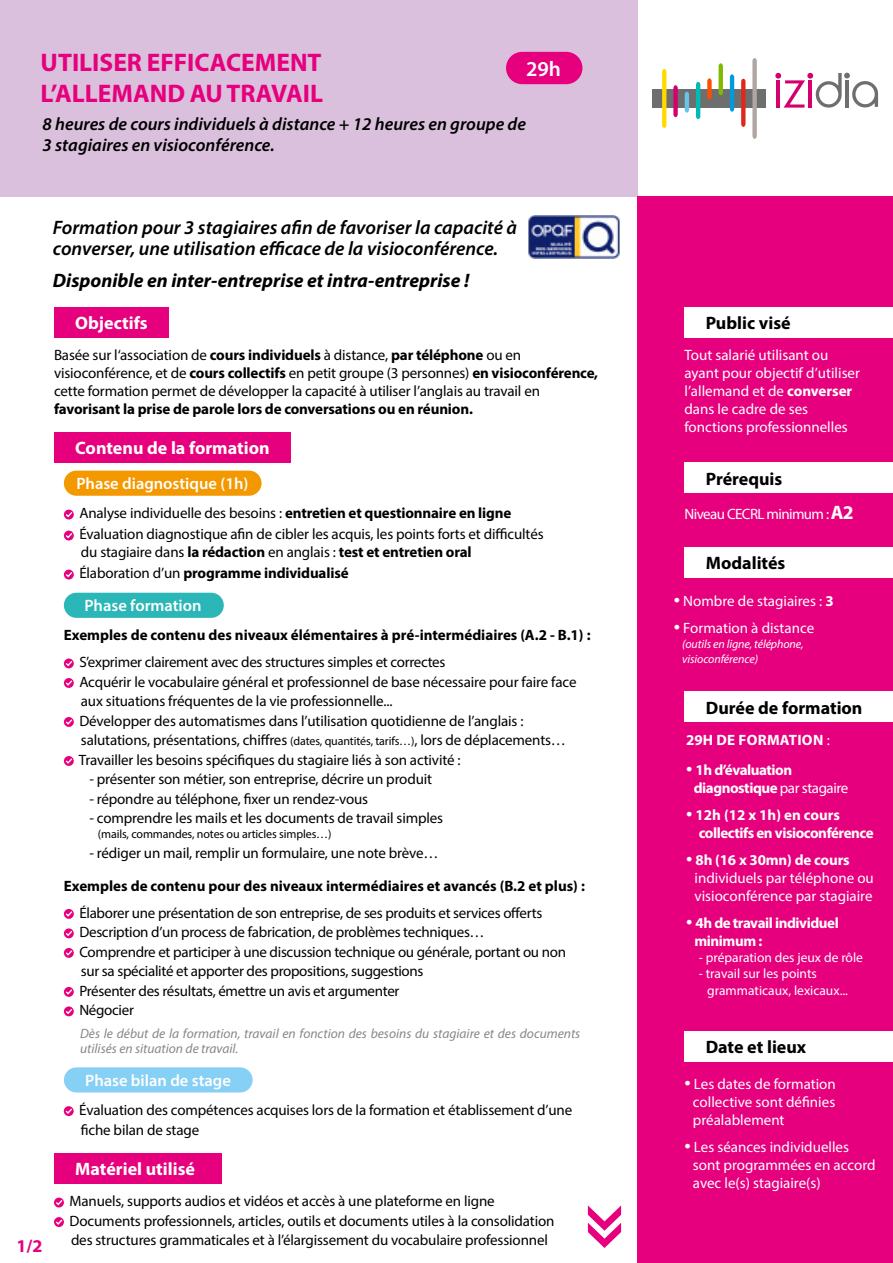
<style>
.page{position:relative;width:893px;height:1263px;background:#fff}
.page>*{position:absolute;margin:0;border:0;box-sizing:border-box;transform-origin:0 0}
.t1{font:700 25.5px/30.6px "Myriad Pro";color:#e6007d}
.t2{font:600 21.3px "Myriad Pro";color:#fff}
.t3{font:italic 600 19.5px/21px "Myriad Pro";color:#000}
.t4{font:italic 700 19.5px "Myriad Pro";color:#000}
.t5{font:italic 600 18px/21px "Myriad Pro";color:#000}
.t6{font:700 18px "Myriad Pro";color:#000}
.t7{font:700 18px "Myriad Pro";color:#fff}
.t8{font:700 18px "Myriad Pro";color:#e6007d}
.t9{font:600 16.5px "Myriad Pro";color:#fff}
.t10{font:15px/19.5px "Myriad Pro";letter-spacing:-.01em;color:#000}
.t11{font:15px/18px "Myriad Pro";color:#fff}
.t12{font:700 15px/21px "Myriad Pro";letter-spacing:-.01em;color:#000}
.t13{font:700 15px/18px "Myriad Pro";letter-spacing:-.03em;color:#fff}
.t14{font:15px "Myriad Pro";letter-spacing:-.04em;color:#fff}
.t15{font:700 15px "Myriad Pro";letter-spacing:.02em;color:#fff}
.t16{font:italic 13.5px/15px "Myriad Pro";color:#878787}
.t17{font:13.5px/16.2px "Myriad Pro";color:#fff}
.t18{font:italic 12px/15px "Myriad Pro";letter-spacing:-.01em;color:#fff}
.t19{font:12px "Myriad Pro";letter-spacing:-.01em;color:#000}
.s1{font-weight:700}
.s2{font-weight:400}
.s3{font-size:12px}
.s4{font-weight:700;font-size:19.5px}
.s5{font-size:22.5px}
.s6{font-weight:400;font-size:22.5px}
</style>
<div class="page">
<svg style="left:54px;top:1198px;width:10px;height:8px"></svg>
<svg style="left:54px;top:1218px;width:10px;height:8px"></svg>
<div style="left:638px;top:197px;width:255px;height:1066px;background:#e6007d"></div>
<div style="left:0;top:0;width:638px;height:197px;background:#dac0dc"></div>
<div style="left:653px;top:89px;width:113px;height:19px;background:#6f6e6e"></div>
<svg style="left:752px;top:58px;width:5px;height:81px"></svg>
<svg style="left:741px;top:79px;width:4px;height:48px"></svg>
<svg style="left:730px;top:74px;width:4px;height:38px"></svg>
<svg style="left:719px;top:63px;width:4px;height:32px"></svg>
<svg style="left:707px;top:78px;width:5px;height:21px"></svg>
<svg style="left:696px;top:82px;width:4px;height:37px"></svg>
<svg style="left:685px;top:92px;width:4px;height:21px"></svg>
<svg style="left:673px;top:85px;width:5px;height:32px"></svg>
<svg style="left:662px;top:69px;width:4px;height:59px"></svg>
<svg style="left:775px;top:73px;width:103px;height:35px"></svg>
<div style="left:684px;top:463px;width:209px;height:30px;background:#fff"></div>
<div style="left:684px;top:1031px;width:209px;height:30px;background:#fff"></div>
<div style="left:684px;top:547px;width:209px;height:31px;background:#fff"></div>
<svg style="left:588px;top:1205px;width:33px;height:43px"></svg>
<div style="left:684px;top:691px;width:209px;height:31px;background:#fff"></div>
<div style="left:684px;top:307px;width:209px;height:31px;background:#fff"></div>
<svg style="left:64px;top:1107px;width:10px;height:8px"></svg>
<svg style="left:64px;top:659px;width:10px;height:8px"></svg>
<svg style="left:64px;top:679px;width:10px;height:8px"></svg>
<svg style="left:64px;top:718px;width:10px;height:8px"></svg>
<svg style="left:64px;top:757px;width:10px;height:8px"></svg>
<svg style="left:64px;top:910px;width:10px;height:8px"></svg>
<svg style="left:64px;top:929px;width:10px;height:8px"></svg>
<svg style="left:64px;top:949px;width:10px;height:8px"></svg>
<svg style="left:64px;top:988px;width:10px;height:8px"></svg>
<svg style="left:64px;top:1007px;width:10px;height:8px"></svg>
<div style="left:64px;top:510px;width:10px;height:9px;background:#e6007d;border-radius:50%"></div>
<svg style="left:64px;top:510px;width:10px;height:8px"></svg>
<div style="left:64px;top:531px;width:10px;height:9px;background:#e6007d;border-radius:50%"></div>
<svg style="left:64px;top:531px;width:10px;height:8px"></svg>
<div style="left:64px;top:570px;width:10px;height:9px;background:#e6007d;border-radius:50%"></div>
<svg style="left:64px;top:570px;width:10px;height:8px"></svg>
<img style="left:528px;top:215px;width:92px;height:44px">
<div style="left:54px;top:307px;width:115px;height:31px;background:#e6007d"></div>
<div style="left:54px;top:1153px;width:168px;height:31px;background:#e6007d"></div>
<div style="left:64px;top:1067px;width:189px;height:25px;background:#86d0f5;border-radius:13px"></div>
<div style="left:64px;top:471px;width:198px;height:25px;background:#f49800;border-radius:13px"></div>
<div style="left:54px;top:432px;width:237px;height:30px;background:#e6007d"></div>
<div style="left:64px;top:593px;width:160px;height:25px;background:#2bb6b7;border-radius:13px"></div>
<div style="left:506px;top:52px;width:76px;height:32px;background:#e6007d;border-radius:16px"></div>
<h1 class="t1" style="left:41px;top:46px;width:284px">UTILISER EFFICACEMENT<br>L’ALLEMAND AU TRAVAIL</h1>
<p class="t5" style="left:43px;top:113px;width:485px">8 heures de cours individuels à distance + 12 heures en groupe de<br>3 stagiaires en visioconférence.</p>
<h2 class="t2" style="left:526px;top:55px;width:36px">29h</h2>
<h3 class="t3" style="left:53px;top:216px;width:466px">Formation pour 3 stagiaires afin de favoriser la capacité à converser, une utilisation efficace de la visioconférence.</h3>
<h3 class="t4" style="left:53px;top:268px;width:418px">Disponible en inter-entreprise et intra-entreprise !</h3>
<p class="t7" style="left:75px;top:311px;width:74px">Objectifs</p>
<p class="t10" style="left:54px;top:346px;width:546px;line-height:18px">Basée sur l‘association de <span class="s1">cours individuels</span> à distance, <span class="s1">par téléphone</span> ou en visioconférence, et de <span class="s1">cours collectifs</span> en petit groupe (3 personnes) <span class="s1">en visioconférence, </span>cette formation permet de développer la capacité à utiliser l’anglais au travail en</p>
<p class="t12" style="left:54px;top:398px;width:420px">favorisant la prise de parole lors de conversations ou en réunion.</p>
<p class="t7" style="left:75px;top:436px;width:196px">Contenu de la formation</p>
<p class="t9" style="left:76px;top:473px;width:174px">Phase diagnostique (1h)</p>
<p class="t10" style="left:79px;top:503px;width:466px;line-height:21px">Analyse individuelle des besoins : <span class="s1">entretien et questionnaire en ligne<br></span>Évaluation diagnostique afin de cibler les acquis, les points forts et difficultés</p>
<p class="t12" style="left:79px;top:541px;width:394px"><span class="s2">du stagiaire dans</span> la rédaction <span class="s2">en anglais :</span> test et entretien oral<br><span class="s2">Élaboration d’un</span> programme individualisé</p>
<p class="t9" style="left:84px;top:595px;width:119px">Phase formation</p>
<p class="t12" style="left:64px;top:624px;width:528px">Exemples de contenu des niveaux élémentaires à pré-intermédiaires (A.2 - B.1) :</p>
<p class="t10" style="left:79px;top:652px;width:499px">S’exprimer clairement avec des structures simples et correctes<br>Acquérir le vocabulaire général et professionnel de base nécessaire pour faire face aux situations fréquentes de la vie professionnelle...<br>Développer des automatismes dans l’utilisation quotidienne de l’anglais : salutations, présentations, chiffres <span class="s3">(dates, quantités, tarifs…)</span>, lors de déplacements… Travailler les besoins spécifiques du stagiaire liés à son activité :</p>
<p class="t10" style="left:89px;top:769px;width:344px">- présenter son métier, son entreprise, décrire un produit</p>
<p class="t10" style="left:89px;top:789px;width:280px">- répondre au téléphone, fixer un rendez-vous</p>
<p class="t10" style="left:89px;top:808px;width:355px">- comprendre les mails et les documents de travail simples</p>
<p class="t19" style="left:98px;top:827px;width:235px">(mails, commandes, notes ou articles simples…)</p>
<p class="t10" style="left:89px;top:843px;width:350px">- rédiger un mail, remplir un formulaire, une note brève…</p>
<p class="t12" style="left:64px;top:875px;width:523px">Exemples de contenu pour des niveaux intermédiaires et avancés (B.2 et plus) :</p>
<p class="t10" style="left:79px;top:903px;width:488px">Élaborer une présentation de son entreprise, de ses produits et services offerts Description d’un process de fabrication, de problèmes techniques…<br>Comprendre et participer à une discussion technique ou générale, portant ou non sur sa spécialité et apporter des propositions, suggestions<br>Présenter des résultats, émettre un avis et argumenter<br>Négocier</p>
<p class="t16" style="left:80px;top:1026px;width:502px">Dès le début de la formation, travail en fonction des besoins du stagiaire et des documents utilisés en situation de travail.</p>
<p class="t9" style="left:85px;top:1070px;width:147px">Phase bilan de stage</p>
<p class="t10" style="left:79px;top:1100px;width:495px">Évaluation des compétences acquises lors de la formation et établissement d’une fiche bilan de stage</p>
<p class="t8" style="left:17px;top:1234px;width:27px">1/2</p>
<p class="t7" style="left:75px;top:1157px;width:121px">Matériel utilisé</p>
<p class="t10" style="left:69px;top:1191px;width:486px">Manuels, supports audios et vidéos et accès à une plateforme en ligne<br>Documents professionnels, articles, outils et documents utiles à la consolidation des structures grammaticales et à l’élargissement du vocabulaire professionnel</p>
<p class="t6" style="left:706px;top:311px;width:86px">Public visé</p>
<p class="t11" style="left:684px;top:346px;width:177px">Tout salarié utilisant ou ayant pour objectif d’utiliser l’allemand et de <span class="s1">converser </span>dans le cadre de ses fonctions professionnelles</p>
<p class="t6" style="left:706px;top:467px;width:78px">Prérequis</p>
<p class="t14" style="left:684px;top:505px;width:171px">Niveau CECRL minimum : <span class="s4">A2</span></p>
<p class="t6" style="left:706px;top:552px;width:81px">Modalités</p>
<p class="t11" style="left:674px;top:592px;width:161px"><span class="s5">•</span> Nombre de stagiaires : <span class="s1">3</span></p>
<p class="t11" style="left:674px;top:619px;width:142px"><span class="s5">•</span> Formation à distance</p>
<p class="t18" style="left:682px;top:636px;width:123px">(outils en ligne, téléphone, visioconférence)</p>
<p class="t6" style="left:706px;top:696px;width:158px">Durée de formation</p>
<p class="t15" style="left:686px;top:730px;width:145px">29H DE FORMATION <span class="s2">:</span></p>
<p class="t13" style="left:694px;top:760px;width:156px;text-indent:-8px"><span class="s6">•</span> 1h d’évaluation diagnostique <span class="s2">par stagaire</span></p>
<p class="t13" style="left:699px;top:805px;width:176px;text-indent:-13px"><span class="s6">•</span> 12h (12 x 1h) en cours collectifs en visioconférence</p>
<p class="t11" style="left:694px;top:851px;width:181px;text-indent:-9px"><span class="s5">•</span> <span class="s1">8h (16 x 30mn) de cours </span>individuels par téléphone ou visioconférence par stagiaire</p>
<p class="t13" style="left:694px;top:913px;width:146px;text-indent:-9px"><span class="s6">•</span> 4h de travail individuel minimum :</p>
<p class="t17" style="left:699px;top:949px;width:166px">- préparation des jeux de rôle</p>
<p class="t17" style="left:707px;top:965px;width:142px;text-indent:-9px">- travail sur les points grammaticaux, lexicaux...</p>
<p class="t6" style="left:706px;top:1035px;width:102px">Date et lieux</p>
<p class="t11" style="left:693px;top:1075px;width:144px;text-align:justify;text-indent:-9px"><span class="s5">•</span> Les dates de formation collective sont définies préalablement</p>
<p class="t11" style="left:693px;top:1138px;width:184px;text-indent:-9px"><span class="s5">•</span> Les séances individuelles sont programmées en accord avec le(s) stagiaire(s)</p>
</div>
